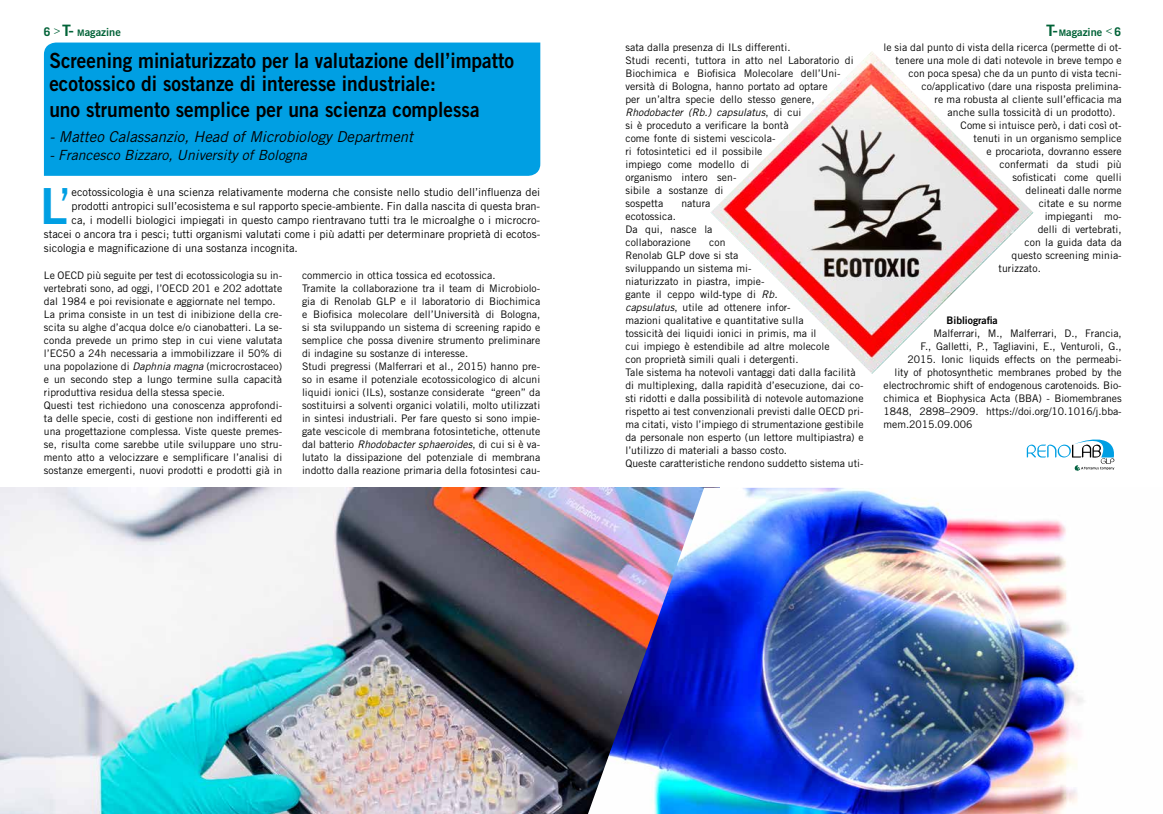
<style>
.page{position:relative;width:1163px;height:814px;background:#fff}
.page>*{position:absolute;margin:0;border:0;box-sizing:border-box;transform-origin:0 0}
.t1{font:49.8px "Trade Gothic Bold Two";color:#009fe3}
.t2{font:21px/23px "Trade Gothic Bold Two";color:#000;scale:.91 1}
.t3{font:italic 15px "Trade Gothic";color:#000}
.t4{font:italic 14px "Trade Gothic";color:#000}
.t5{font:11px "Trade Gothic";color:#000}
.t6{font:11px "Trade Gothic Bold Two";color:#006237}
.t7{font:10.4px/13px "Trade Gothic";letter-spacing:.005em;color:#000}
.t8{font:10.4px "Trade Gothic Bold Two";letter-spacing:-.005em;color:#000}
.s1{font-family:"Trade Gothic";font-weight:700;font-size:12px}
.s2{font-family:"ITC Franklin Gothic Std";font-weight:500;font-size:17px}
.s3{font-size:9px}
.s4{font-style:italic}
.s5{font-family:"Trade Gothic"}
</style>
<div class="page">
<svg style="left:1026px;top:439px;width:89px;height:32px"></svg>
<div style="left:44px;top:43px;width:496px;height:133px;background:#009fe3"></div>
<img style="left:0;top:488px;width:588px;height:326px">
<img style="left:588px;top:488px;width:496px;height:326px">
<img style="left:710px;top:51px;width:323px;height:323px">
<p class="t6" style="left:44px;top:25px;width:78px"><span class="s1">6</span> <sup>&gt;</sup> <span class="s2">T-</span> <span class="s3">M</span>agazine</p>
<p class="t6" style="left:1046px;top:25px;width:76px"><span class="s2">T-</span> <span class="s3">M</span>agazine <sup>&lt;</sup> <span class="s1">6</span></p>
<h2 class="t2" style="left:49px;top:49px;width:512px">Screening miniaturizzato per la valutazione dell’impatto ecotossico di sostanze di interesse industriale:</h2>
<h2 class="t2" style="left:49px;top:98px;width:474px">uno strumento semplice per una scienza complessa</h2>
<h3 class="t3" style="left:49px;top:128px;width:365px">- Matteo Calassanzio, Head of Microbiology Department</h3>
<h3 class="t4" style="left:49px;top:147px;width:259px">- Francesco Bizzaro, University of Bologna</h3>
<p class="t7" style="left:625px;top:40px;width:229px">sata dalla presenza di ILs differenti.<br>Studi recenti, tuttora in atto nel Laboratorio di Biochimica e Biofisica Molecolare dell’Uni&shy;versità di Bologna, hanno portato ad optare<br>per un’altra specie dello stesso genere, <span class="s4">Rhodobacter (Rb.) capsulatus</span>, di cui<br>si è proceduto a verificare la bontà<br>come fonte di sistemi vescicola-<br>ri fotosintetici ed il possibile<br>impiego come modello di<br>organismo intero sen-<br>sibile a sostanze di<br>sospetta</p>
<p class="t7" style="left:883px;top:40px;width:240px">le sia dal punto di vista della ricerca (permette di ot-</p>
<p class="t7" style="left:895px;top:53px;width:227px">tenere una mole di dati notevole in breve tempo e</p>
<p class="t7" style="left:908px;top:66px;width:215px">con poca spesa) che da un punto di vista tecni-</p>
<p class="t7" style="left:921px;top:79px;width:202px">co/applicativo (dare una risposta prelimina-</p>
<p class="t7" style="left:934px;top:92px;width:189px">re ma robusta al cliente sull’efficacia ma</p>
<p class="t7" style="left:947px;top:105px;width:169px">anche sulla tossicità di un prodotto).</p>
<p class="t7" style="left:960px;top:118px;width:163px">Come si intuisce però, i dati così ot-</p>
<p class="t7" style="left:973px;top:131px;width:150px">tenuti in un organismo semplice</p>
<p class="t7" style="left:986px;top:144px;width:137px">e procariota, dovranno essere</p>
<p class="t7" style="left:999px;top:157px;width:124px">confermati da studi più</p>
<p class="t7" style="left:1012px;top:170px;width:111px">sofisticati come quelli</p>
<p class="t7" style="left:1025px;top:183px;width:98px">delineati dalle norme</p>
<p class="t7" style="left:1038px;top:196px;width:85px">citate e su norme</p>
<p class="t7" style="left:1044px;top:209px;width:78px">impieganti mo-</p>
<p class="t7" style="left:1037px;top:222px;width:86px">delli di vertebrati,</p>
<p class="t7" style="left:1024px;top:235px;width:99px">con la guida data da</p>
<p class="t7" style="left:1011px;top:248px;width:112px">questo screening minia-</p>
<p class="t7" style="left:998px;top:261px;width:44px">turizzato.</p>
<h1 class="t1" style="left:40px;top:176px;width:33px">L<span class="s5">’</span></h1>
<p class="t5" style="left:72px;top:186px;width:470px">ecotossicologia è una scienza relativamente moderna che consiste nello studio dell’influenza dei</p>
<p class="t7" style="left:681px;top:196px;width:31px">natura</p>
<p class="t7" style="left:625px;top:209px;width:89px">ecotossica.<br>Da qui, nasce la collaborazione</p>
<p class="t5" style="left:72px;top:200px;width:470px">prodotti antropici sull’ecosistema e sul rapporto specie-ambiente. Fin dalla nascita di questa bran-</p>
<p class="t5" style="left:72px;top:214px;width:470px">ca, i modelli biologici impiegati in questo campo rientravano tutti tra le microalghe o i microcro-</p>
<p class="t5" style="left:44px;top:228px;width:498px">stacei o ancora tra i pesci; tutti organismi valutati come i più adatti per determinare proprietà di ecotos-</p>
<p class="t5" style="left:44px;top:242px;width:255px">sicologia e magnificazione di una sostanza incognita.</p>
<p class="t7" style="left:625px;top:235px;width:240px;text-indent:84px">con<br>Renolab GLP dove si sta<br>sviluppando un sistema mi-<br>niaturizzato in piastra, impie-<br>gante il ceppo wild-type di <span class="s4">Rb.<br>capsulatus</span>, utile ad ottenere infor-<br>mazioni qualitative e quantitative sulla<br>tossicità dei liquidi ionici in primis, ma il<br>cui impiego è estendibile ad altre molecole<br>con proprietà simili quali i detergenti.<br>Tale sistema ha notevoli vantaggi dati dalla facilità di multiplexing, dalla rapidità d’esecuzione, dai co&shy;sti ridotti e dalla possibilità di notevole automazione rispetto ai test convenzionali previsti dalle OECD pri&shy;ma citati, visto l’impiego di strumentazione gestibile da personale non esperto (un lettore multipiastra) e l’utilizzo di materiali a basso costo.<br>Queste caratteristiche rendono suddetto sistema uti-</p>
<p class="t7" style="left:44px;top:268px;width:240px">Le OECD più seguite per test di ecotossicologia su in&shy;vertebrati sono, ad oggi, l’OECD 201 e 202 adottate dal 1984 e poi revisionate e aggiornate nel tempo.<br>La prima consiste in un test di inibizione della cre&shy;scita su alghe d’acqua dolce e/o cianobatteri. La se&shy;conda prevede un primo step in cui viene valutata l’EC50 a 24h necessaria a immobilizzare il 50% di una popolazione di <span class="s4">Daphnia magna</span> (microcrostaceo) e un secondo step a lungo termine sulla capacità riproduttiva residua della stessa specie.<br>Questi test richiedono una conoscenza approfondi&shy;ta delle specie, costi di gestione non indifferenti ed una progettazione complessa. Viste queste premes&shy;se, risulta come sarebbe utile sviluppare uno stru&shy;mento atto a velocizzare e semplificare l’analisi di sostanze emergenti, nuovi prodotti e prodotti già in</p>
<p class="t7" style="left:302px;top:268px;width:240px">commercio in ottica tossica ed ecotossica.<br>Tramite la collaborazione tra il team di Microbiolo&shy;gia di Renolab GLP e il laboratorio di Biochimica e Biofisica molecolare dell’Università di Bologna, si sta sviluppando un sistema di screening rapido e semplice che possa divenire strumento preliminare di indagine su sostanze di interesse.<br>Studi pregressi (Malferrari et al., 2015) hanno pre&shy;so in esame il potenziale ecotossicologico di alcuni liquidi ionici (ILs), sostanze considerate “green” da sostituirsi a solventi organici volatili, molto utilizzati in sintesi industriali. Per fare questo si sono impie&shy;gate vescicole di membrana fotosintetiche, ottenute dal batterio <span class="s4">Rhodobacter sphaeroides</span>, di cui si è va&shy;lutato la dissipazione del potenziale di membrana indotto dalla reazione primaria della fotosintesi cau-</p>
<p class="t8" style="left:946px;top:313px;width:53px">Bibliografia</p>
<p class="t7" style="left:933px;top:326px;width:190px">Malferrari, M., Malferrari, D., Francia,</p>
<p class="t7" style="left:920px;top:339px;width:203px">F., Galletti, P., Tagliavini, E., Venturoli, G.,</p>
<p class="t7" style="left:907px;top:352px;width:216px">2015. Ionic liquids effects on the permeabi-</p>
<p class="t7" style="left:894px;top:365px;width:229px">lity of photosynthetic membranes probed by the</p>
<p class="t7" style="left:883px;top:378px;width:240px">electrochromic shift of endogenous carotenoids. Bio-</p>
<p class="t7" style="left:883px;top:391px;width:240px">chimica et Biophysica Acta (BBA) - Biomembranes</p>
<p class="t7" style="left:883px;top:404px;width:240px">1848, 2898–2909. https://doi.org/10.1016/j.bba-</p>
<p class="t7" style="left:883px;top:417px;width:90px">mem.2015.09.006</p>
</div>
